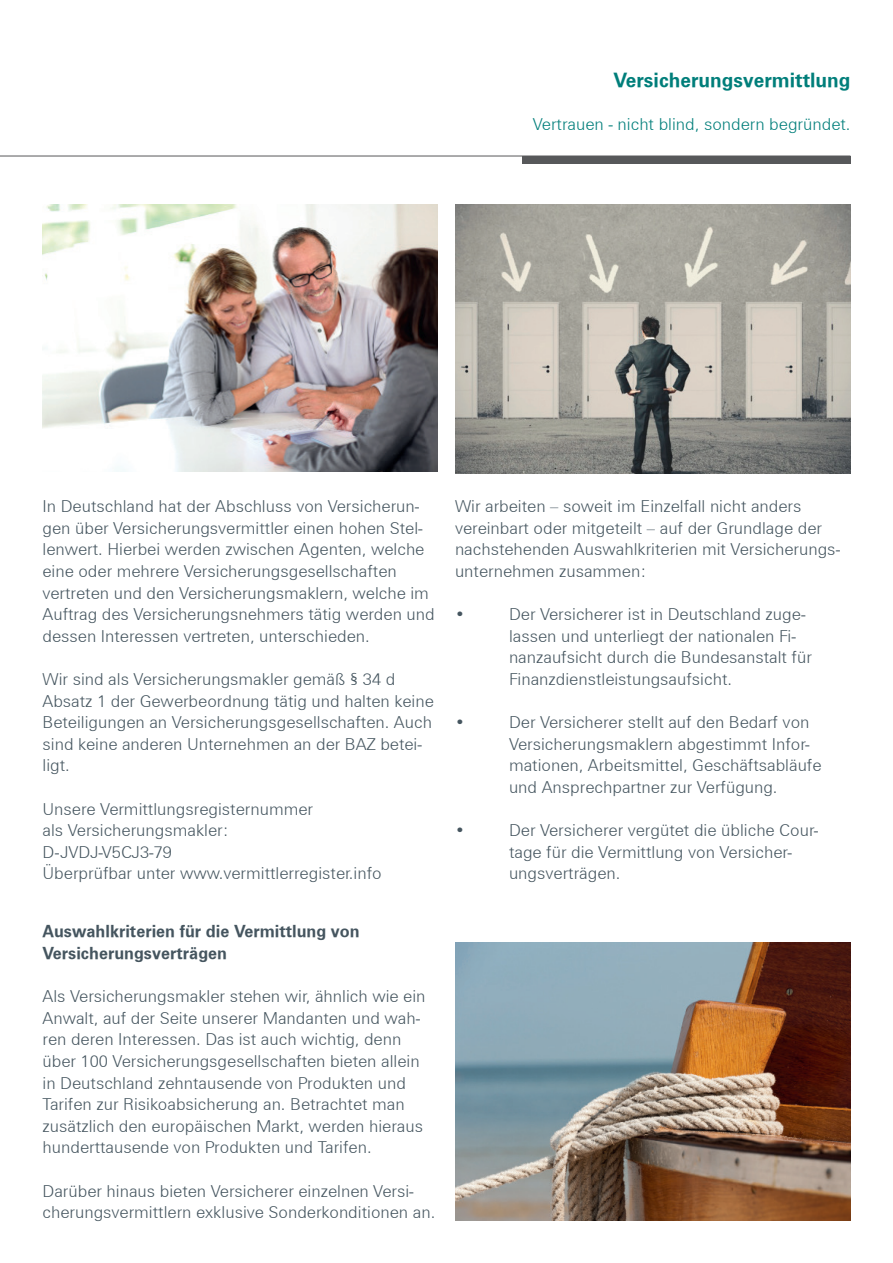
<style>
.page{position:relative;width:893px;height:1263px;background:#fff}
.page>*{position:absolute;margin:0;border:0;box-sizing:border-box;transform-origin:0 0}
.t1{font:19.5px "Zurich Bold BT";color:#007e7a}
.t2{font:16.5px/21.6px "Zurich Light BT";color:#45555f}
.t3{font:16.5px "Zurich Bold BT";color:#45555f}
.t4{font:16.5px "Zurich Light BT";color:#007e7a}
</style>
<div class="page">
<hr style="left:0;top:156px;width:850px;height:1px;background:#57585a">
<img style="left:43px;top:204px;width:395px;height:268px">
<img style="left:455px;top:204px;width:396px;height:270px">
<img style="left:455px;top:942px;width:395px;height:278px">
<div style="left:522px;top:156px;width:328px;height:8px;background:#57585a"></div>
<p class="t1" style="left:614px;top:68px;width:238px">Versicherungsvermittlung</p>
<p class="t4" style="left:533px;top:114px;width:319px">Vertrauen - nicht blind, sondern begründet.</p>
<p class="t2" style="left:43px;top:495px;width:394px">In Deutschland hat der Abschluss von Versicherun&shy;gen über Versicherungsvermittler einen hohen Stel&shy;lenwert. Hierbei werden zwischen Agenten, welche eine oder mehrere Versicherungsgesellschaften vertreten und den Versicherungsmaklern, welche im Auftrag des Versicherungsnehmers tätig werden und dessen Interessen vertreten, unterschieden.</p>
<p class="t2" style="left:43px;top:668px;width:393px">Wir sind als Versicherungsmakler gemäß § 34 d Absatz 1 der Gewerbeordnung tätig und halten keine Beteiligungen an Versicherungsgesellschaften. Auch sind keine anderen Unternehmen an der BAZ betei&shy;ligt.</p>
<p class="t2" style="left:43px;top:798px;width:272px">Unsere Vermittlungsregisternummer als Versicherungsmakler:<br>D-JVDJ-V5CJ3-79</p>
<p class="t2" style="left:43px;top:863px;width:341px">Überprüfbar unter www.vermittlerregister.info</p>
<p class="t3" style="left:43px;top:921px;width:319px">Auswahlkriterien für die Vermittlung von</p>
<p class="t3" style="left:43px;top:943px;width:186px">Versicherungsverträgen</p>
<p class="t2" style="left:43px;top:985px;width:384px">Als Versicherungsmakler stehen wir, ähnlich wie ein Anwalt, auf der Seite unserer Mandanten und wah&shy;ren deren Interessen. Das ist auch wichtig, denn über 100 Versicherungsgesellschaften bieten allein in Deutschland zehntausende von Produkten und Tarifen zur Risikoabsicherung an. Betrachtet man zusätzlich den europäischen Markt, werden hieraus hunderttausende von Produkten und Tarifen.</p>
<p class="t2" style="left:43px;top:1180px;width:394px">Darüber hinaus bieten Versicherer einzelnen Versi&shy;cherungsvermittlern exklusive Sonderkonditionen an.</p>
<p class="t2" style="left:455px;top:495px;width:387px">Wir arbeiten – soweit im Einzelfall nicht anders vereinbart oder mitgeteilt – auf der Grundlage der nachstehenden Auswahlkriterien mit Versicherungs&shy;unternehmen zusammen:</p>
<p class="t2" style="left:455px;top:603px;width:11px">•</p>
<p class="t2" style="left:509px;top:603px;width:298px">Der Versicherer ist in Deutschland zuge-</p>
<p class="t2" style="left:509px;top:625px;width:304px">lassen und unterliegt der nationalen Fi&shy;nanzaufsicht durch die Bundesanstalt für<br>Finanzdienstleistungsaufsicht.</p>
<p class="t2" style="left:455px;top:711px;width:11px">•</p>
<p class="t2" style="left:509px;top:711px;width:314px">Der Versicherer stellt auf den Bedarf von Versicherungsmaklern abgestimmt Infor&shy;mationen, Arbeitsmittel, Geschäftsabläufe und Ansprechpartner zur Verfügung.</p>
<p class="t2" style="left:455px;top:819px;width:11px">•</p>
<p class="t2" style="left:509px;top:819px;width:311px">Der Versicherer vergütet die übliche Cour&shy;tage für die Vermittlung von Versicher&shy;ungsverträgen.</p>
</div>
